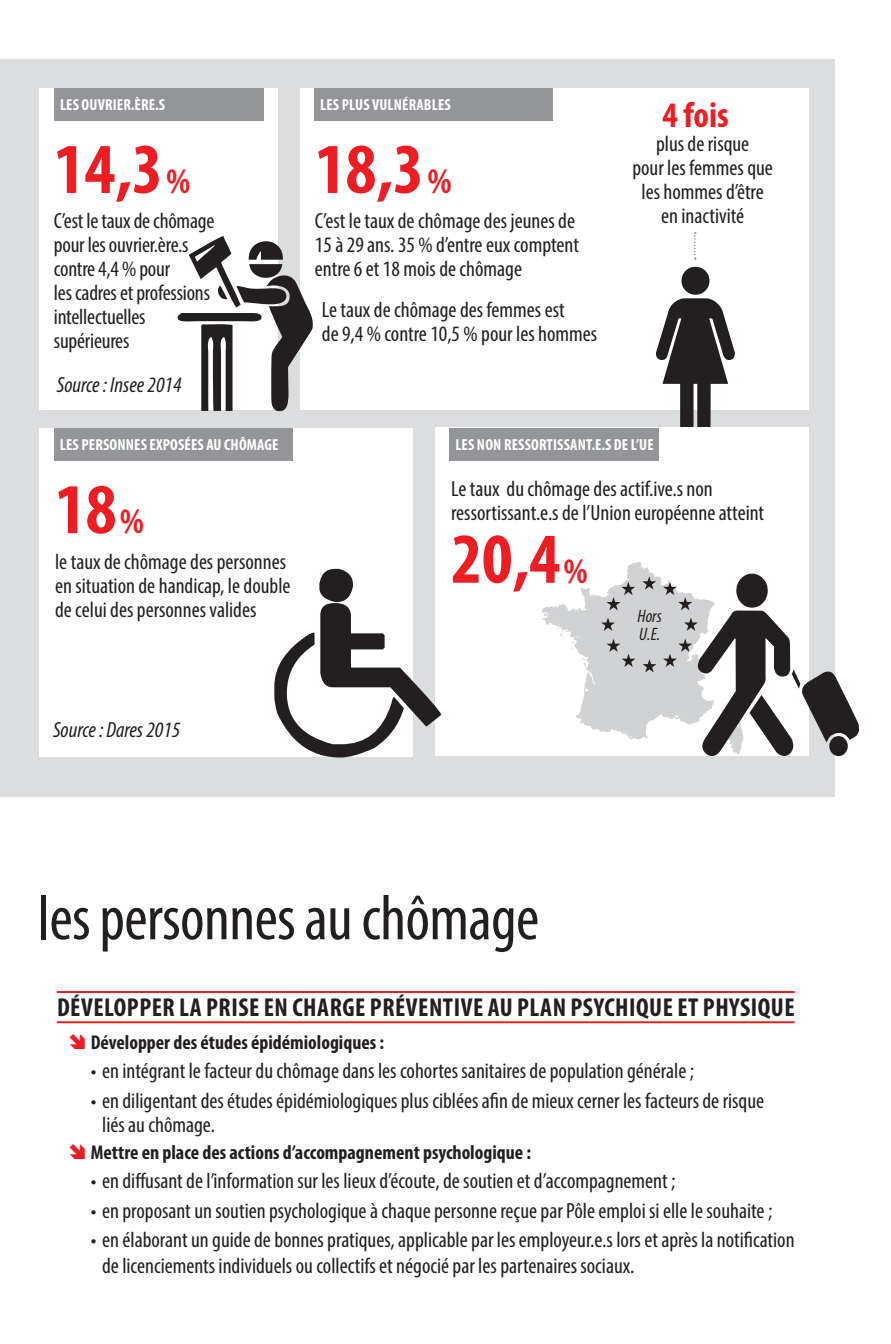
<style>
.page{position:relative;width:891px;height:1344px;background:#fff}
.page>*{position:absolute;margin:0;border:0;box-sizing:border-box;transform-origin:0 0}
.proposition_alinéa{font:700 condensed 72px "Myriad Pro";color:#ee1d23}
.t1{font:condensed 64px "Myriad Pro";letter-spacing:-.01em;color:#231f20}
.proposition_alinéa-2{font:700 condensed 36px "Myriad Pro";color:#ee1d23}
.proposition_gros_tit{font:700 condensed 26px "Myriad Pro";letter-spacing:.02em;color:#231f20}
.proposition_alinéa-3{font:condensed 22px/24px "Myriad Pro";color:#231f20}
.proposition_alinéa-4{font:italic condensed 22px "Myriad Pro";color:#231f20}
.t2{font:700 condensed 20px "Myriad Pro";color:#231f20}
.proposition_alinéa-5{font:italic condensed 18px/18px "Myriad Pro";color:#231f20}
.proposition_alinéa-6{font:700 condensed 16px "Myriad Pro";letter-spacing:.01em;color:#fff}
.s1{font-size:36px}
</style>
<div class="page">
<div style="left:0;top:59px;width:833px;height:738px;background:#dcdddf"></div>
<div style="left:40px;top:88px;width:238px;height:322px;background:#fff"></div>
<div style="left:54px;top:88px;width:210px;height:32px;background:#939598"></div>
<div style="left:300px;top:88px;width:508px;height:322px;background:#fff"></div>
<div style="left:314px;top:88px;width:238px;height:32px;background:#939598"></div>
<div style="left:40px;top:428px;width:373px;height:328px;background:#fff"></div>
<div style="left:54px;top:428px;width:238px;height:32px;background:#939598"></div>
<hr style="left:57px;top:991px;width:737px;height:2px;background:#ee1d23">
<hr style="left:57px;top:1021px;width:737px;height:2px;background:#ee1d23">
<svg style="left:655px;top:267px;width:79px;height:161px"></svg>
<svg style="left:694px;top:232px;width:1px;height:27px"></svg>
<div style="left:435px;top:428px;width:373px;height:328px;background:#fff"></div>
<div style="left:449px;top:428px;width:210px;height:32px;background:#939598"></div>
<svg style="left:537px;top:561px;width:322px;height:199px"></svg>
<svg style="left:177px;top:236px;width:136px;height:176px"></svg>
<svg style="left:274px;top:569px;width:167px;height:188px"></svg>
<p class="proposition_alinéa-6" style="left:60px;top:95px;width:106px">LES OUVRIER.ÈRE.S</p>
<p class="proposition_alinéa-6" style="left:320px;top:95px;width:132px">LES PLUS VULNÉRABLES</p>
<p class="proposition_alinéa" style="left:54px;top:124px;width:138px">14,3<span class="s1">%</span></p>
<p class="proposition_alinéa-3" style="left:54px;top:209px;width:162px">C’est le taux de chômage pour les ouvrier.ère.s contre 4,4 % pour<br>les cadres et professions intellectuelles supérieures</p>
<p class="proposition_alinéa-4" style="left:57px;top:371px;width:126px">Source : Insee 2014</p>
<p class="proposition_alinéa" style="left:315px;top:124px;width:138px">18,3<span class="s1">%</span></p>
<p class="proposition_alinéa-3" style="left:315px;top:209px;width:265px">C’est le taux de chômage des jeunes de<br>15 à 29 ans. 35 % d’entre eux comptent entre 6 et 18 mois de chômage</p>
<p class="proposition_alinéa-3" style="left:322px;top:298px;width:277px">Le taux de chômage des femmes est<br>de 9,4 % contre 10,5 % pour les hommes</p>
<p class="proposition_alinéa-2" style="left:662px;top:92px;width:68px">4 fois</p>
<p class="proposition_alinéa-3" style="left:632px;top:131px;width:142px;text-align:center">plus de risque<br>pour les femmes que les hommes d’être en inactivité</p>
<p class="proposition_alinéa-6" style="left:60px;top:435px;width:220px">LES PERSONNES EXPOSÉES AU CHÔMAGE</p>
<p class="proposition_alinéa" style="left:55px;top:464px;width:90px">18<span class="s1">%</span></p>
<p class="proposition_alinéa-3" style="left:55px;top:549px;width:237px">le taux de chômage des personnes en situation de handicap, le double de celui des personnes valides</p>
<p class="proposition_alinéa-4" style="left:53px;top:716px;width:129px">Source : Dares 2015</p>
<p class="proposition_alinéa-6" style="left:455px;top:435px;width:200px">LES NON RESSORTISSANT.E.S DE L’UE</p>
<p class="proposition_alinéa-3" style="left:451px;top:476px;width:314px">Le taux du chômage des actif.ive.s non ressortissant.e.s de l’Union européenne atteint</p>
<p class="proposition_alinéa-3" style="left:471px;top:537px;width:7px">•</p>
<p class="proposition_alinéa" style="left:451px;top:514px;width:138px">20,4<span class="s1">%</span></p>
<p class="proposition_alinéa-5" style="left:637px;top:607px;width:26px">Hors<br>U.E.</p>
<h2 class="t1" style="left:38px;top:879px;width:502px">les personnes au chômage</h2>
<p class="proposition_gros_tit" style="left:57px;top:990px;width:738px">DÉVELOPPER LA PRISE EN CHARGE PRÉVENTIVE AU PLAN PSYCHIQUE ET PHYSIQUE</p>
<p class="t2" style="left:91px;top:1030px;width:295px">Développer des études épidémiologiques :</p>
<p class="proposition_alinéa-3" style="left:91px;top:1058px;width:604px">• en intégrant le facteur du chômage dans les cohortes sanitaires de population générale ;</p>
<p class="proposition_alinéa-3" style="left:102px;top:1088px;width:663px;text-indent:-11px">• en diligentant des études épidémiologiques plus ciblées afin de mieux cerner les facteurs de risque liés au chômage.</p>
<p class="t2" style="left:91px;top:1140px;width:441px">Mettre en place des actions d’accompagnement psychologique :</p>
<p class="proposition_alinéa-3" style="left:91px;top:1169px;width:585px">• en diffusant de l’information sur les lieux d’écoute, de soutien et d’accompagnement ;</p>
<p class="proposition_alinéa-3" style="left:91px;top:1198px;width:682px">• en proposant un soutien psychologique à chaque personne reçue par Pôle emploi si elle le souhaite ;</p>
<p class="proposition_alinéa-3" style="left:102px;top:1226px;width:693px;line-height:26.4px;text-indent:-11px">• en élaborant un guide de bonnes pratiques, applicable par les employeur.e.s lors et après la notification de licenciements individuels ou collectifs et négocié par les partenaires sociaux.</p>
</div>
